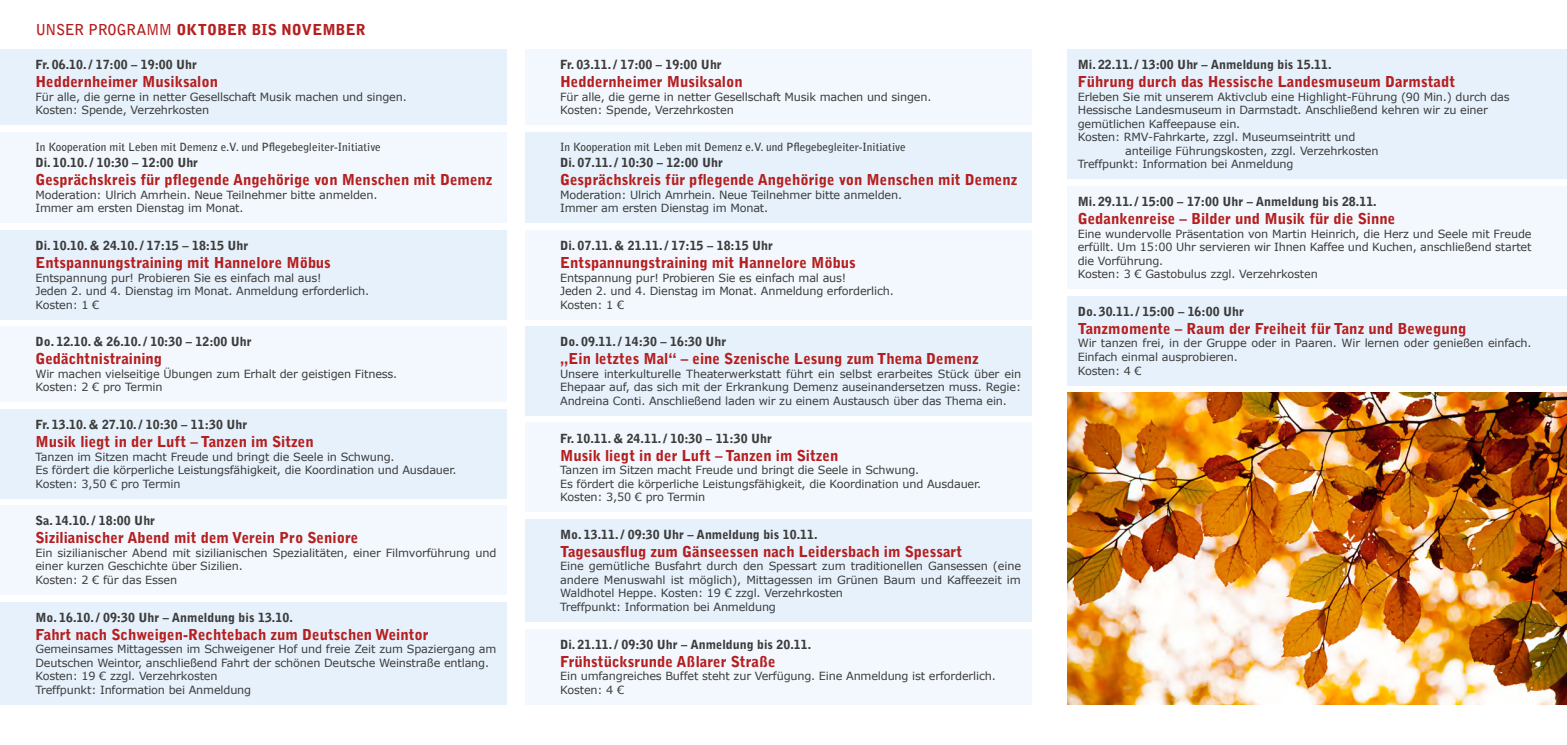
<style>
.page{position:relative;width:1567px;height:745px;background:#fff}
.page>*{position:absolute;margin:0;border:0;box-sizing:border-box;transform-origin:0 0}
.t1{font:900 15px "Bell Gothic Std";color:#b51f1f}
.t2{font:900 12.5px "Bell Gothic Std";color:#3c3c3b}
.t3{font:11.25px/13.5px "Verdana";letter-spacing:-.015em;color:#3c3c3b}
.t4{font:700 11.25px "Bell Gothic Std";color:#3c3c3b}
.s1{font-weight:700}
</style>
<div class="page">
<img style="left:1067px;top:392px;width:499px;height:312px">
<div style="left:0;top:49px;width:507px;height:76px;background:#e6f1fc"></div>
<div style="left:0;top:132px;width:507px;height:91px;background:#f3f8fe"></div>
<div style="left:0;top:230px;width:507px;height:89px;background:#e6f1fc"></div>
<div style="left:0;top:326px;width:507px;height:75px;background:#f3f8fe"></div>
<div style="left:0;top:409px;width:507px;height:89px;background:#e6f1fc"></div>
<div style="left:0;top:505px;width:507px;height:89px;background:#f3f8fe"></div>
<div style="left:0;top:601px;width:507px;height:103px;background:#e6f1fc"></div>
<div style="left:524px;top:132px;width:507px;height:91px;background:#e6f1fc"></div>
<div style="left:524px;top:230px;width:507px;height:89px;background:#f3f8fe"></div>
<div style="left:524px;top:326px;width:507px;height:89px;background:#e6f1fc"></div>
<div style="left:524px;top:422px;width:507px;height:89px;background:#f3f8fe"></div>
<div style="left:524px;top:518px;width:507px;height:103px;background:#e6f1fc"></div>
<div style="left:524px;top:628px;width:507px;height:76px;background:#f3f8fe"></div>
<div style="left:1067px;top:49px;width:499px;height:130px;background:#e6f1fc"></div>
<div style="left:1067px;top:186px;width:499px;height:102px;background:#f3f8fe"></div>
<div style="left:1067px;top:296px;width:499px;height:89px;background:#e6f1fc"></div>
<div style="left:524px;top:49px;width:507px;height:76px;background:#f3f8fe"></div>
<h1 class="t1" style="left:35px;top:21px;width:332px"><span class="s1">UNSER PROGRAMM</span> OKTOBER BIS NOVEMBER</h1>
<p class="t2" style="left:35px;top:57px;width:163px">Fr. 06.10. / 17:00 – 19:00 Uhr</p>
<h1 class="t1" style="left:35px;top:73px;width:184px">Heddernheimer Musiksalon</h1>
<p class="t3" style="left:35px;top:90px;width:373px">Für alle, die gerne in netter Gesellschaft Musik machen und singen.<br>Kosten: Spende, Verzehrkosten</p>
<p class="t4" style="left:35px;top:140px;width:347px">In Kooperation mit Leben mit Demenz e.V. und Pflegebegleiter-Initiative</p>
<p class="t2" style="left:35px;top:155px;width:164px">Di. 10.10. / 10:30 – 12:00 Uhr</p>
<h1 class="t1" style="left:35px;top:171px;width:458px">Gesprächskreis für pflegende Angehörige von Menschen mit Demenz</h1>
<p class="t3" style="left:35px;top:188px;width:343px">Moderation: Ulrich Amrhein. Neue Teilnehmer bitte anmelden.<br>Immer am ersten Dienstag im Monat.</p>
<p class="t2" style="left:35px;top:238px;width:214px">Di. 10.10. &amp; 24.10. / 17:15 – 18:15 Uhr</p>
<h1 class="t1" style="left:35px;top:254px;width:297px">Entspannungstraining mit Hannelore Möbus</h1>
<p class="t3" style="left:35px;top:270px;width:335px">Entspannung pur! Probieren Sie es einfach mal aus!<br>Jeden 2. und 4. Dienstag im Monat. Anmeldung erforderlich.<br>Kosten: 1 €</p>
<p class="t2" style="left:35px;top:334px;width:218px">Do. 12.10. &amp; 26.10. / 10:30 – 12:00 Uhr</p>
<h1 class="t1" style="left:35px;top:350px;width:128px">Gedächtnistraining</h1>
<p class="t3" style="left:35px;top:367px;width:363px">Wir machen vielseitige Übungen zum Erhalt der geistigen Fitness.<br>Kosten: 2 € pro Termin</p>
<p class="t2" style="left:35px;top:417px;width:213px">Fr. 13.10. &amp; 27.10. / 10:30 – 11:30 Uhr</p>
<h1 class="t1" style="left:35px;top:432px;width:280px">Musik liegt in der Luft – Tanzen im Sitzen</h1>
<p class="t3" style="left:35px;top:449px;width:422px">Tanzen im Sitzen macht Freude und bringt die Seele in Schwung.<br>Es fördert die körperliche Leistungsfähigkeit, die Koordination und Ausdauer.<br>Kosten: 3,50 € pro Termin</p>
<p class="t2" style="left:35px;top:513px;width:121px">Sa. 14.10. / 18:00 Uhr</p>
<h1 class="t1" style="left:35px;top:529px;width:324px">Sizilianischer Abend mit dem Verein Pro Seniore</h1>
<p class="t3" style="left:35px;top:546px;width:462px">Ein sizilianischer Abend mit sizilianischen Spezialitäten, einer Filmvorführung und einer kurzen Geschichte über Sizilien.<br>Kosten: 2 € für das Essen</p>
<p class="t2" style="left:35px;top:609px;width:259px">Mo. 16.10. / 09:30 Uhr – Anmeldung bis 13.10.</p>
<h1 class="t1" style="left:35px;top:625px;width:395px">Fahrt nach Schweigen-Rechtebach zum Deutschen Weintor</h1>
<p class="t3" style="left:35px;top:642px;width:462px">Gemeinsames Mittagessen im Schweigener Hof und freie Zeit zum Spaziergang am Deutschen Weintor, anschließend Fahrt der schönen Deutsche Weinstraße entlang.<br>Kosten: 19 € zzgl. Verzehrkosten<br>Treffpunkt: Information bei Anmeldung</p>
<p class="t2" style="left:560px;top:57px;width:163px">Fr. 03.11. / 17:00 – 19:00 Uhr</p>
<h1 class="t1" style="left:560px;top:73px;width:184px">Heddernheimer Musiksalon</h1>
<p class="t3" style="left:560px;top:90px;width:373px">Für alle, die gerne in netter Gesellschaft Musik machen und singen.<br>Kosten: Spende, Verzehrkosten</p>
<p class="t4" style="left:560px;top:140px;width:347px">In Kooperation mit Leben mit Demenz e.V. und Pflegebegleiter-Initiative</p>
<p class="t2" style="left:560px;top:155px;width:164px">Di. 07.11. / 10:30 – 12:00 Uhr</p>
<h1 class="t1" style="left:560px;top:171px;width:458px">Gesprächskreis für pflegende Angehörige von Menschen mit Demenz</h1>
<p class="t3" style="left:560px;top:188px;width:343px">Moderation: Ulrich Amrhein. Neue Teilnehmer bitte anmelden.<br>Immer am ersten Dienstag im Monat.</p>
<p class="t2" style="left:560px;top:238px;width:214px">Di. 07.11. &amp; 21.11. / 17:15 – 18:15 Uhr</p>
<h1 class="t1" style="left:560px;top:254px;width:297px">Entspannungstraining mit Hannelore Möbus</h1>
<p class="t3" style="left:560px;top:270px;width:335px">Entspannung pur! Probieren Sie es einfach mal aus!<br>Jeden 2. und 4. Dienstag im Monat. Anmeldung erforderlich.<br>Kosten: 1 €</p>
<p class="t2" style="left:560px;top:334px;width:168px">Do. 09.11. / 14:30 – 16:30 Uhr</p>
<h1 class="t1" style="left:560px;top:350px;width:420px">„Ein letztes Mal“ – eine Szenische Lesung zum Thema Demenz</h1>
<p class="t3" style="left:560px;top:367px;width:462px;text-align:justify">Unsere interkulturelle Theaterwerkstatt führt ein selbst erarbeites Stück über ein Ehepaar auf, das sich mit der Erkrankung Demenz auseinandersetzen muss. Regie:<br>Andreina Conti. Anschließend laden wir zu einem Austausch über das Thema ein.</p>
<p class="t2" style="left:560px;top:430px;width:213px">Fr. 10.11. &amp; 24.11. / 10:30 – 11:30 Uhr</p>
<h1 class="t1" style="left:560px;top:446px;width:280px">Musik liegt in der Luft – Tanzen im Sitzen</h1>
<p class="t3" style="left:560px;top:463px;width:422px">Tanzen im Sitzen macht Freude und bringt die Seele in Schwung.<br>Es fördert die körperliche Leistungsfähigkeit, die Koordination und Ausdauer.<br>Kosten: 3,50 € pro Termin</p>
<p class="t2" style="left:560px;top:526px;width:259px">Mo. 13.11. / 09:30 Uhr – Anmeldung bis 10.11.</p>
<h1 class="t1" style="left:560px;top:542px;width:403px">Tagesausflug zum Gänseessen nach Leidersbach im Spessart</h1>
<p class="t3" style="left:560px;top:559px;width:462px">Eine gemütliche Busfahrt durch den Spessart zum traditionellen Gansessen (eine andere Menuswahl ist möglich), Mittagessen im Grünen Baum und Kaffeezeit im Waldhotel Heppe. Kosten: 19 € zzgl. Verzehrkosten<br>Treffpunkt: Information bei Anmeldung</p>
<p class="t2" style="left:560px;top:636px;width:253px">Di. 21.11. / 09:30 Uhr – Anmeldung bis 20.11.</p>
<h1 class="t1" style="left:560px;top:652px;width:217px">Frühstücksrunde Aßlarer Straße</h1>
<p class="t3" style="left:560px;top:669px;width:437px">Ein umfangreiches Buffet steht zur Verfügung. Eine Anmeldung ist erforderlich.<br>Kosten: 4 €</p>
<p class="t2" style="left:1077px;top:57px;width:255px">Mi. 22.11. / 13:00 Uhr – Anmeldung bis 15.11.</p>
<h1 class="t1" style="left:1077px;top:73px;width:379px">Führung durch das Hessische Landesmuseum Darmstadt</h1>
<p class="t3" style="left:1077px;top:90px;width:433px">Erleben Sie mit unserem Aktivclub eine Highlight-Führung (90 Min.) durch das</p>
<p class="t3" style="left:1077px;top:103px;width:411px">Hessische Landesmuseum in Darmstadt. Anschließend kehren wir zu einer</p>
<p class="t3" style="left:1077px;top:117px;width:164px">gemütlichen Kaffeepause ein.</p>
<p class="t3" style="left:1077px;top:130px;width:279px">Kosten: RMV-Fahrkarte, zzgl. Museumseintritt und</p>
<p class="t3" style="left:1125px;top:144px;width:255px">anteilige Führungskosten, zzgl. Verzehrkosten</p>
<p class="t3" style="left:1077px;top:157px;width:217px">Treffpunkt: Information bei Anmeldung</p>
<p class="t2" style="left:1077px;top:194px;width:300px">Mi. 29.11. / 15:00 – 17:00 Uhr – Anmeldung bis 28.11.</p>
<h1 class="t1" style="left:1077px;top:210px;width:319px">Gedankenreise – Bilder und Musik für die Sinne</h1>
<p class="t3" style="left:1077px;top:227px;width:455px">Eine wundervolle Präsentation von Martin Heinrich, die Herz und Seele mit Freude erfüllt. Um 15:00 Uhr servieren wir Ihnen Kaffee und Kuchen, anschließend startet die Vorführung.<br>Kosten: 3 € Gastobulus zzgl. Verzehrkosten</p>
<p class="t2" style="left:1077px;top:304px;width:168px">Do. 30.11. / 15:00 – 16:00 Uhr</p>
<h1 class="t1" style="left:1077px;top:319px;width:390px">Tanzmomente – Raum der Freiheit für Tanz und Bewegung</h1>
<p class="t3" style="left:1077px;top:336px;width:455px">Wir tanzen frei, in der Gruppe oder in Paaren. Wir lernen oder genießen einfach.<br>Einfach einmal ausprobieren.<br>Kosten: 4 €</p>
</div>
